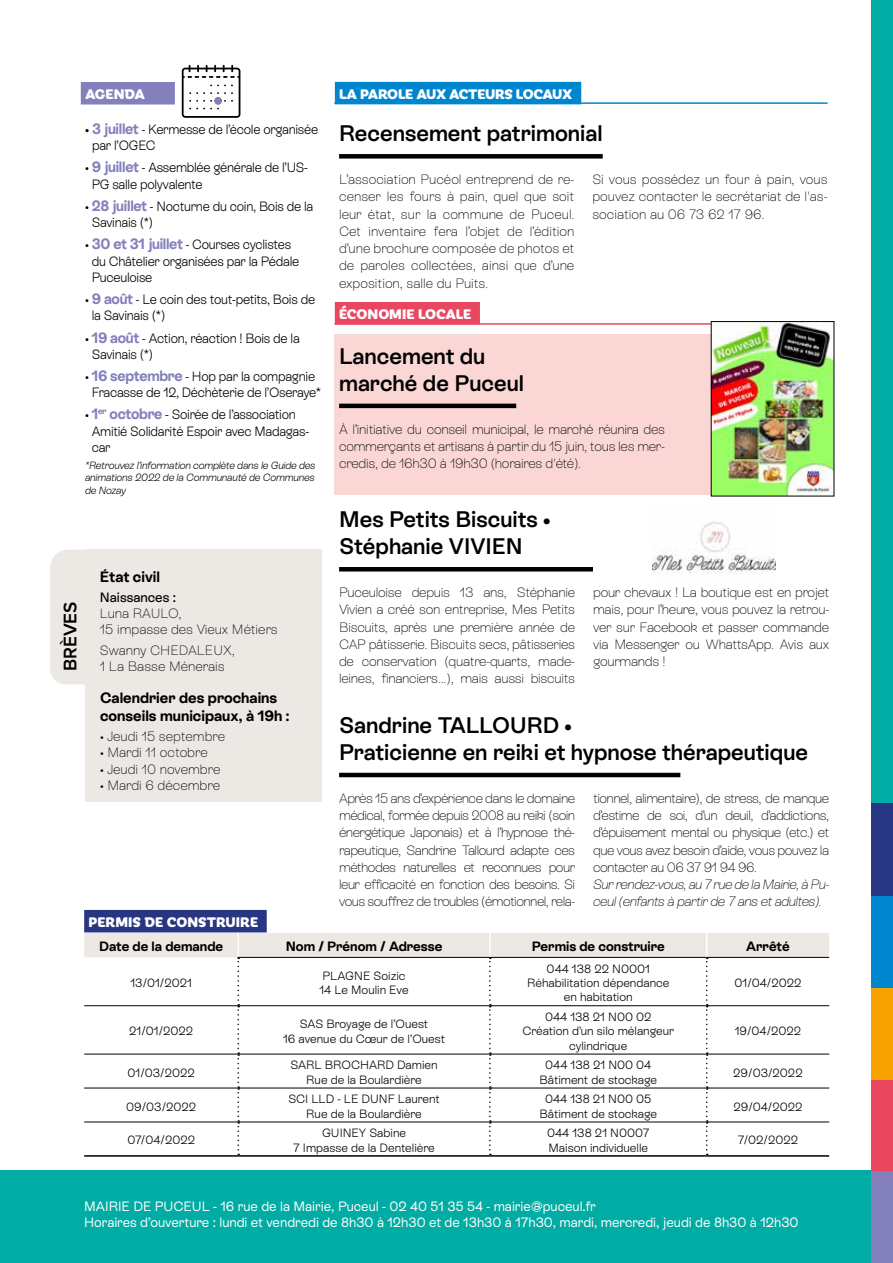
<style>
.page{position:relative;width:893px;height:1263px;background:#fff}
.page>*{position:absolute;margin:0;border:0;box-sizing:border-box;transform-origin:0 0}
.t1{font:600 22.5px/27px "Rebond Grotesque";color:#000}
.t2{font:600 18.9px "Proxima Nova";color:#000}
.t3{font:700 15px/18px "Rebond Grotesque";color:#000}
.t4{font:800 15px "Iskra";letter-spacing:-.02em;color:#fff}
.t5{font:800 15px "Iskra";color:#fff}
.t6{font:100 13.5px/17.2px "Rebond Grotesque";letter-spacing:-.02em;color:#000;text-align:justify}
.t7{font:300 13.5px/16.2px "Rebond Grotesque";letter-spacing:-.02em;color:#000;scale:.96 1}
.t8{font:13.5px/16.2px "Rebond Grotesque";color:#fff}
.t9{font:100 13.5px/16.2px "Rebond Grotesque";color:#000}
.t10{font:italic 100 13.5px/17.2px "Rebond Grotesque";letter-spacing:-.04em;color:#000}
.t11{font:700 13.5px "Rebond Grotesque";color:#000}
.t12{font:500 13.5px "Rebond Grotesque";color:#000}
.t13{font:300 12px/14.4px "Rebond Grotesque";color:#000;text-align:center}
.t14{font:italic 300 10.5px/12.6px "Rebond Grotesque";letter-spacing:-.02em;color:#000;text-align:justify;scale:.96 1}
.s1{font-weight:400}
.s2{font-weight:700;font-size:15px;color:#8380bc}
</style>
<div class="page">
<div style="left:334px;top:334px;width:499px;height:161px;background:#fad7d5"></div>
<div style="left:872px;top:0;width:21px;height:1263px;background:#00aca3"></div>
<div style="left:84px;top:910px;width:183px;height:22px;background:#283583"></div>
<hr style="left:84px;top:1155px;width:154px;height:2px;background:#000">
<hr style="left:238px;top:1155px;width:252px;height:2px;background:#000">
<hr style="left:490px;top:1155px;width:217px;height:2px;background:#000">
<hr style="left:707px;top:1155px;width:122px;height:2px;background:#000">
<svg style="left:84px;top:933px;width:745px;height:222px"></svg>
<hr style="left:707px;top:957px;width:122px;height:1px;background:#000">
<hr style="left:707px;top:1005px;width:122px;height:1px;background:#000">
<hr style="left:707px;top:1054px;width:122px;height:1px;background:#000">
<div style="left:81px;top:82px;width:94px;height:22px;background:#8380bc"></div>
<svg style="left:182px;top:65px;width:58px;height:53px"></svg>
<div style="left:214px;top:97px;width:8px;height:7px;background:#8380bc;border-radius:50%"></div>
<div style="left:339px;top:154px;width:264px;height:5px;background:#000"></div>
<hr style="left:334px;top:102px;width:494px;height:2px;background:#0086ce">
<hr style="left:334px;top:323px;width:494px;height:2px;background:#e9465f">
<div style="left:335px;top:82px;width:246px;height:22px;background:#0086ce"></div>
<div style="left:0;top:1171px;width:872px;height:92px;background:#00aca3"></div>
<div style="left:872px;top:1170px;width:21px;height:93px;background:#8380bc"></div>
<div style="left:872px;top:1078px;width:21px;height:92px;background:#e9465f"></div>
<div style="left:872px;top:988px;width:21px;height:92px;background:#f6a200"></div>
<div style="left:872px;top:895px;width:21px;height:93px;background:#0086ce"></div>
<div style="left:872px;top:803px;width:21px;height:92px;background:#283583"></div>
<div style="left:85px;top:550px;width:236px;height:252px;background:#ece9e4"></div>
<div style="left:50px;top:550px;width:35px;height:134px;background:#ece9e4"></div>
<hr style="left:339px;top:404px;width:177px;height:4px;background:#000">
<div style="left:335px;top:302px;width:145px;height:22px;background:#e9465f"></div>
<hr style="left:339px;top:567px;width:341px;height:4px;background:#000">
<hr style="left:339px;top:773px;width:341px;height:4px;background:#000">
<img style="left:713px;top:323px;width:119px;height:171px">
<div style="left:593px;top:505px;width:183px;height:75px;background:#fff"></div>
<img style="left:653px;top:521px;width:123px;height:53px">
<h2 class="t2" style="left:59px;top:671px;width:71px;rotate:-90deg">BRÈVES</h2>
<p class="t4" style="left:85px;top:83px;width:62px">AGENDA</p>
<p class="t7" style="left:92px;top:121px;width:237px;text-indent:-7px"><span class="s1">•</span> <span class="s2">3 juillet</span> - Kermesse de l’école organisée par l’OGEC</p>
<p class="t7" style="left:92px;top:159px;width:227px;text-indent:-7px">• <span class="s2">9 juillet</span> - Assemblée générale de l’US-<br>PG salle polyvalente</p>
<p class="t7" style="left:92px;top:198px;width:232px;text-indent:-7px">• <span class="s2">28 juillet</span> - Nocturne du coin, Bois de la<br>Savinais (*)</p>
<p class="t7" style="left:92px;top:236px;width:218px;text-indent:-7px">• <span class="s2">30 et 31 juillet</span> - Courses cyclistes du Châtelier organisées par la Pédale<br>Puceuloise</p>
<p class="t7" style="left:92px;top:291px;width:234px;text-indent:-7px">• <span class="s2">9 août</span> - Le coin des tout-petits, Bois de la Savinais (*)</p>
<p class="t7" style="left:92px;top:329px;width:218px;text-indent:-7px">• <span class="s2">19 août</span> - Action, réaction ! Bois de la<br>Savinais (*)</p>
<p class="t7" style="left:85px;top:368px;width:247px;text-align:center">• <span class="s2">16 septembre</span> - Hop par la compagnie<br>Fracasse de 12, Déchèterie de l’Oseraye*</p>
<p class="t7" style="left:92px;top:406px;width:228px;text-indent:-7px">• <span class="s2">1</span><sup>er</sup> <span class="s2">octobre</span> - Soirée de l’association<br>Amitié Solidarité Espoir avec Madagas&shy;car</p>
<p class="t14" style="left:85px;top:458px;width:242px">*Retrouvez l’information complète dans le Guide des animations 2022 de la Communauté de Communes de Nozay</p>
<p class="t3" style="left:100px;top:566px;width:62px">État civil</p>
<p class="t12" style="left:100px;top:588px;width:78px">Naissances :</p>
<p class="t9" style="left:100px;top:605px;width:179px">Luna RAULO,<br>15 impasse des Vieux Métiers</p>
<p class="t9" style="left:100px;top:642px;width:136px">Swanny CHEDALEUX,<br>1 La Basse Ménerais</p>
<p class="t3" style="left:100px;top:688px;width:191px">Calendrier des prochains conseils municipaux, à 19h :</p>
<p class="t9" style="left:100px;top:728px;width:127px">• Jeudi 15 septembre</p>
<p class="t9" style="left:100px;top:744px;width:109px">• Mardi 11 octobre</p>
<p class="t9" style="left:100px;top:760px;width:122px">• Jeudi 10 novembre</p>
<p class="t9" style="left:100px;top:777px;width:121px">• Mardi 6 décembre</p>
<p class="t4" style="left:339px;top:83px;width:235px">LA PAROLE AUX ACTEURS LOCAUX</p>
<h1 class="t1" style="left:339px;top:119px;width:265px">Recensement patrimonial</h1>
<p class="t6" style="left:339px;top:170px;width:237px">L’association Pucéol entreprend de re&shy;censer les fours à pain, quel que soit leur état, sur la commune de Puceul.<br>Cet inventaire fera l’objet de l’édition d’une brochure composée de photos et de paroles collectées, ainsi que d’une exposition, salle du Puits.</p>
<p class="t6" style="left:592px;top:170px;width:237px">Si vous possédez un four à pain, vous pouvez contacter le secrétariat de l'as&shy;sociation au 06 73 62 17 96.</p>
<p class="t4" style="left:339px;top:303px;width:134px">ÉCONOMIE LOCALE</p>
<h1 class="t1" style="left:339px;top:342px;width:186px">Lancement du marché de Puceul</h1>
<p class="t6" style="left:339px;top:420px;width:327px">À l’initiative du conseil municipal, le marché réunira des commerçants et artisans à partir du 15 juin, tous les mer&shy;credis, de 16h30 à 19h30 (horaires d'été).</p>
<h1 class="t1" style="left:339px;top:505px;width:213px">Mes Petits Biscuits •<br>Stéphanie VIVIEN</h1>
<p class="t6" style="left:339px;top:583px;width:238px">Puceuloise depuis 13 ans, Stéphanie Vivien a créé son entreprise, Mes Petits Biscuits, après une première année de CAP pâtisserie. Biscuits secs, pâtisseries de conservation (quatre-quarts, made&shy;leines, financiers…), mais aussi biscuits</p>
<p class="t6" style="left:593px;top:583px;width:238px">pour chevaux ! La boutique est en projet mais, pour l’heure, vous pouvez la retrou&shy;ver sur Facebook et passer commande via Messenger ou WhattsApp. Avis aux gourmands !</p>
<h1 class="t1" style="left:339px;top:711px;width:470px">Sandrine TALLOURD •<br>Praticienne en reiki et hypnose thérapeutique</h1>
<p class="t6" style="left:339px;top:789px;width:238px">Après 15 ans d’expérience dans le domaine médical, formée depuis 2008 au reiki (soin énergétique Japonais) et à l’hypnose thé&shy;rapeutique, Sandrine Tallourd adapte ces méthodes naturelles et reconnues pour leur efficacité en fonction des besoins. Si vous souffrez de troubles (émotionnel, rela-</p>
<p class="t6" style="left:593px;top:789px;width:238px">tionnel, alimentaire), de stress, de manque d’estime de soi, d’un deuil, d’addictions, d’épuisement mental ou physique (etc.) et que vous avez besoin d’aide, vous pouvez la contacter au 06 37 91 94 96.</p>
<p class="t10" style="left:593px;top:875px;width:238px">Sur rendez-vous, au 7 rue de la Mairie, à Pu&shy;ceul (enfants à partir de 7 ans et adultes).</p>
<p class="t5" style="left:88px;top:911px;width:171px">PERMIS DE CONSTRUIRE</p>
<p class="t11" style="left:99px;top:937px;width:125px">Date de la demande</p>
<p class="t11" style="left:286px;top:937px;width:158px">Nom / Prénom / Adresse</p>
<p class="t11" style="left:532px;top:937px;width:135px">Permis de construire</p>
<p class="t11" style="left:746px;top:937px;width:45px">Arrêté</p>
<p class="t13" style="left:130px;top:975px;width:63px">13/01/2021</p>
<p class="t13" style="left:319px;top:968px;width:91px;text-align:left">PLAGNE Soizic<br>14 Le Moulin Eve</p>
<p class="t13" style="left:527px;top:961px;width:144px">044 138 22 N0001<br>Réhabilitation dépendance en habitation</p>
<p class="t13" style="left:734px;top:975px;width:68px">01/04/2022</p>
<p class="t13" style="left:129px;top:1024px;width:66px">21/01/2022</p>
<p class="t13" style="left:283px;top:1016px;width:163px">SAS Broyage de l’Ouest<br>16 avenue du Cœur de l’Ouest</p>
<p class="t13" style="left:522px;top:1009px;width:153px">044 138 21 N00 02<br>Création d’un silo mélangeur cylindrique</p>
<p class="t13" style="left:735px;top:1024px;width:68px">19/04/2022</p>
<p class="t13" style="left:128px;top:1065px;width:69px">01/03/2022</p>
<p class="t13" style="left:290px;top:1058px;width:149px">SARL BROCHARD Damien<br>Rue de la Boulardière</p>
<p class="t13" style="left:539px;top:1058px;width:119px">044 138 21 N00 04<br>Bâtiment de stockage</p>
<p class="t13" style="left:733px;top:1065px;width:71px">29/03/2022</p>
<p class="t13" style="left:126px;top:1099px;width:72px">09/03/2022</p>
<p class="t13" style="left:288px;top:1091px;width:153px">SCI LLD - LE DUNF Laurent<br>Rue de la Boulardière</p>
<p class="t13" style="left:539px;top:1091px;width:119px">044 138 21 N00 05<br>Bâtiment de stockage</p>
<p class="t13" style="left:733px;top:1099px;width:71px">29/04/2022</p>
<p class="t13" style="left:127px;top:1133px;width:69px">07/04/2022</p>
<p class="t13" style="left:293px;top:1125px;width:143px">GUINEY Sabine<br>7 Impasse de la Dentelière</p>
<p class="t13" style="left:547px;top:1125px;width:104px;text-align:left">044 138 21 N0007<br>Maison individuelle</p>
<p class="t13" style="left:738px;top:1133px;width:62px">7/02/2022</p>
<p class="t8" style="left:84px;top:1198px;width:716px">MAIRIE DE PUCEUL - 16 rue de la Mairie, Puceul - 02 40 51 35 54 - mairie@puceul.fr<br>Horaires d’ouverture : lundi et vendredi de 8h30 à 12h30 et de 13h30 à 17h30, mardi, mercredi, jeudi de 8h30 à 12h30</p>
</div>
